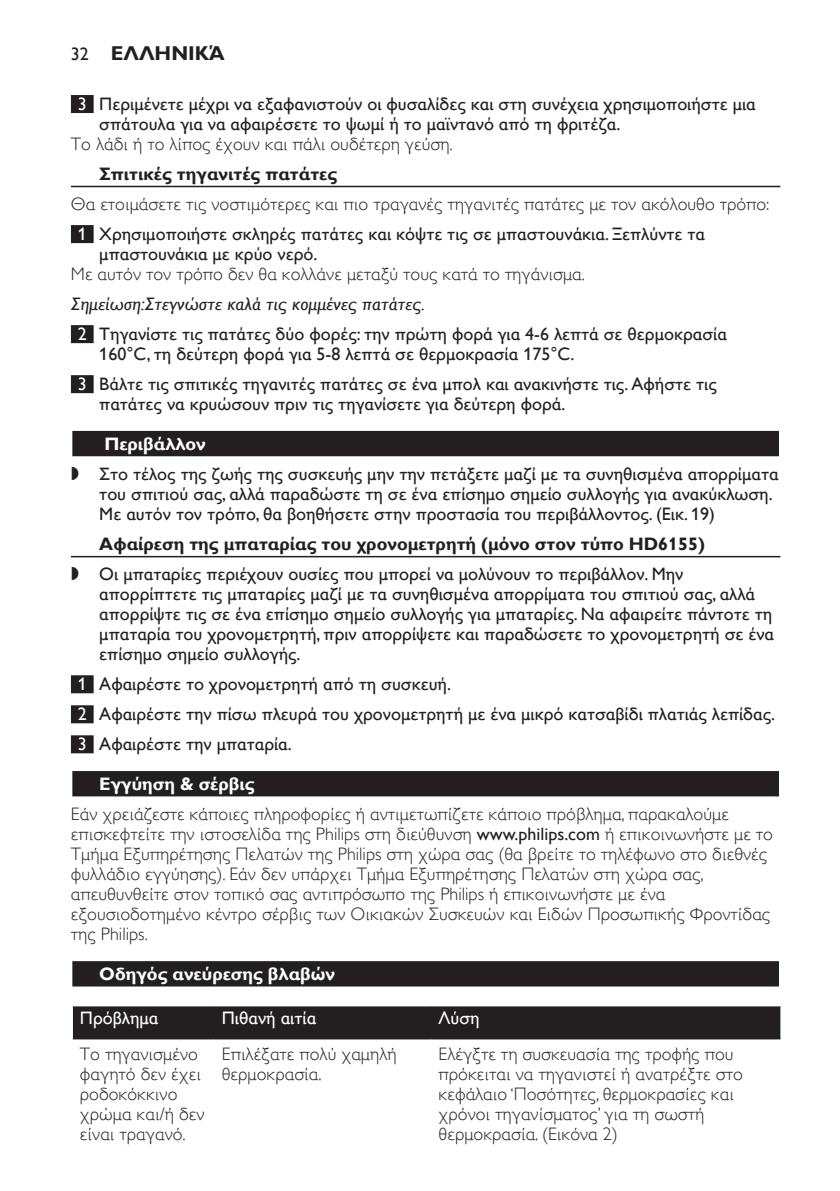
<style>
.page{position:relative;width:840px;height:1191px;background:#fff}
.page>*{position:absolute;margin:0;border:0;box-sizing:border-box;transform-origin:0 0}
.t1{font:700 20px "Gill Sans Alt One WGL";color:#231f20}
.t2{font:18px/20px "Gill Sans Alt One WGL";color:#231f20}
.t3{font:18px/20px "Gill Sans Alt One WGL Light";color:#231f20}
.t4{font:700 18px "Gill Sans Alt One WGL";color:#231f20}
.t5{font:700 18px "Gill Sans Alt One WGL";color:#fff}
.t6{font:italic 18px "Gill Sans Alt One WGL";color:#231f20}
.t7{font:18px "Gill Sans Alt One WGL";color:#fff}
.t8{font:18px "Philips Ll Font Plain";color:#231f20}
.s1{color:#fff}
.s2{font-family:"Gill Sans Alt One WGL"}
</style>
<div class="page">
<div style="left:71px;top:95px;width:23px;height:18px;background:#231f20"></div>
<hr style="left:71px;top:186px;width:709px;height:1px;background:#231f20">
<div style="left:71px;top:225px;width:23px;height:18px;background:#231f20"></div>
<div style="left:71px;top:325px;width:23px;height:18px;background:#231f20"></div>
<div style="left:71px;top:375px;width:23px;height:18px;background:#231f20"></div>
<div style="left:71px;top:430px;width:709px;height:28px;background:#c3c2c2"></div>
<div style="left:72px;top:431px;width:706px;height:25px;background:#231f20"></div>
<hr style="left:71px;top:556px;width:709px;height:1px;background:#231f20">
<div style="left:71px;top:675px;width:23px;height:18px;background:#231f20"></div>
<div style="left:71px;top:705px;width:23px;height:18px;background:#231f20"></div>
<div style="left:71px;top:735px;width:23px;height:18px;background:#231f20"></div>
<div style="left:71px;top:770px;width:709px;height:28px;background:#a2a1a1"></div>
<div style="left:72px;top:771px;width:706px;height:25px;background:#231f20"></div>
<div style="left:71px;top:960px;width:709px;height:28px;background:#8f8d8e"></div>
<div style="left:72px;top:961px;width:706px;height:25px;background:#231f20"></div>
<div style="left:73px;top:1006px;width:707px;height:31px;background:#231f20"></div>
<hr style="left:73px;top:1037px;width:141px;height:2px;background:#231f20">
<hr style="left:214px;top:1037px;width:216px;height:2px;background:#231f20">
<hr style="left:430px;top:1037px;width:350px;height:2px;background:#231f20">
<p class="t2" style="left:71px;top:44px;width:10px">32</p>
<p class="t1" style="left:111px;top:40px;width:116px">Ελληνικά</p>
<p class="t7" style="left:71px;top:92px;width:7px">3</p>
<p class="t2" style="left:99px;top:94px;width:657px">Περιμένετε μέχρι να εξαφανιστούν οι φυσαλίδες και στη συνέχεια χρησιμοποιήστε μια σπάτουλα για να αφαιρέσετε το ψωμί ή το μαϊντανό από τη φριτέζα.</p>
<p class="t3" style="left:71px;top:134px;width:383px">Το λάδι ή το λίπος έχουν και πάλι ουδέτερη γεύση.</p>
<p class="t4" style="left:99px;top:162px;width:239px">Σπιτικές τηγανιτές πατάτες</p>
<p class="t3" style="left:71px;top:194px;width:699px">Θα ετοιμάσετε τις νοστιμότερες και πιο τραγανές τηγανιτές πατάτες με τον ακόλουθο τρόπο:</p>
<p class="t2" style="left:99px;top:224px;width:607px;text-indent:-22px"><span class="s1">1</span> Χρησιμοποιήστε σκληρές πατάτες και κόψτε τις σε μπαστουνάκια. Ξεπλύντε τα μπαστουνάκια με κρύο νερό.</p>
<p class="t3" style="left:71px;top:264px;width:515px">Με αυτόν τον τρόπο δεν θα κολλάνε μεταξύ τους κατά το τηγάνισμα.</p>
<p class="t6" style="left:71px;top:291px;width:355px">Σημείωση:Στεγνώστε καλά τις κομμένες πατάτες.</p>
<p class="t7" style="left:71px;top:322px;width:7px">2</p>
<p class="t2" style="left:99px;top:324px;width:628px">Τηγανίστε τις πατάτες δύο φορές: την πρώτη φορά για 4-6 λεπτά σε θερμοκρασία<br>160°C, τη δεύτερη φορά για 5-8 λεπτά σε θερμοκρασία 175°C.</p>
<p class="t7" style="left:71px;top:372px;width:7px">3</p>
<p class="t2" style="left:99px;top:374px;width:618px">Βάλτε τις σπιτικές τηγανιτές πατάτες σε ένα μπολ και ανακινήστε τις. Αφήστε τις πατάτες να κρυώσουν πριν τις τηγανίσετε για δεύτερη φορά.</p>
<p class="t5" style="left:104px;top:432px;width:103px">Περιβάλλον</p>
<p class="t2" style="left:99px;top:464px;width:680px">Στο τέλος της ζωής της συσκευής μην την πετάξετε μαζί με τα συνηθισμένα απορρίματα του σπιτιού σας, αλλά παραδώστε τη σε ένα επίσημο σημείο συλλογής για ανακύκλωση.<br>Με αυτόν τον τρόπο, θα βοηθήσετε στην προστασία του περιβάλλοντος. (Εικ. 19)</p>
<p class="t4" style="left:99px;top:532px;width:607px">Αφαίρεση της μπαταρίας του χρονομετρητή (μόνο στον τύπο HD6155)</p>
<p class="t2" style="left:99px;top:564px;width:676px">Οι μπαταρίες περιέχουν ουσίες που μπορεί να μολύνουν το περιβάλλον. Μην απορρίπτετε τις μπαταρίες μαζί με τα συνηθισμένα απορρίματα του σπιτιού σας, αλλά απορρίψτε τις σε ένα επίσημο σημείο συλλογής για μπαταρίες. Να αφαιρείτε πάντοτε τη μπαταρία του χρονομετρητή, πριν απορρίψετε και παραδώσετε το χρονομετρητή σε ένα επίσημο σημείο συλλογής.</p>
<p class="t2" style="left:78px;top:674px;width:374px"><span class="s1">1</span> Αφαιρέστε το χρονομετρητή από τη συσκευή.</p>
<p class="t7" style="left:71px;top:702px;width:7px">2</p>
<p class="t2" style="left:99px;top:704px;width:677px">Αφαιρέστε την πίσω πλευρά του χρονομετρητή με ένα μικρό κατσαβίδι πλατιάς λεπίδας.</p>
<p class="t7" style="left:71px;top:732px;width:7px">3</p>
<p class="t2" style="left:99px;top:734px;width:194px">Αφαιρέστε την μπαταρία.</p>
<p class="t5" style="left:99px;top:772px;width:157px">Εγγύηση &amp; σέρβις</p>
<p class="t3" style="left:71px;top:804px;width:703px">Εάν χρειάζεστε κάποιες πληροφορίες ή αντιμετωπίζετε κάποιο πρόβλημα, παρακαλούμε επισκεφτείτε την ιστοσελίδα της Philips στη διεύθυνση <span class="s2">www.philips.com</span> ή επικοινωνήστε με το Τμήμα Εξυπηρέτησης Πελατών της Philips στη χώρα σας (θα βρείτε το τηλέφωνο στο διεθνές φυλλάδιο εγγύησης). Εάν δεν υπάρχει Τμήμα Εξυπηρέτησης Πελατών στη χώρα σας, απευθυνθείτε στον τοπικό σας αντιπρόσωπο της Philips ή επικοινωνήστε με ένα εξουσιοδοτημένο κέντρο σέρβις των Οικιακών Συσκευών και Ειδών Προσωπικής Φροντίδας της Philips.</p>
<p class="t5" style="left:99px;top:962px;width:237px">Οδηγός ανεύρεσης βλαβών</p>
<p class="t7" style="left:80px;top:1006px;width:80px">Πρόβλημα</p>
<p class="t7" style="left:222px;top:1006px;width:96px">Πιθανή αιτία</p>
<p class="t7" style="left:438px;top:1006px;width:43px">Λύση</p>
<p class="t3" style="left:80px;top:1044px;width:126px">Το τηγανισμένο φαγητό δεν έχει ροδοκόκκινο χρώμα και/ή δεν είναι τραγανό.</p>
<p class="t3" style="left:222px;top:1044px;width:176px">Επιλέξατε πολύ χαμηλή θερμοκρασία.</p>
<p class="t3" style="left:438px;top:1044px;width:305px">Ελέγξτε τη συσκευασία της τροφής που πρόκειται να τηγανιστεί ή ανατρέξτε στο κεφάλαιο ‘Ποσότητες, θερμοκρασίες και χρόνοι τηγανίσματος’ για τη σωστή θερμοκρασία. (Εικόνα 2)</p>
<p class="t8" style="left:71px;top:463px;width:10px">,</p>
<p class="t8" style="left:71px;top:563px;width:10px">,</p>
</div>
